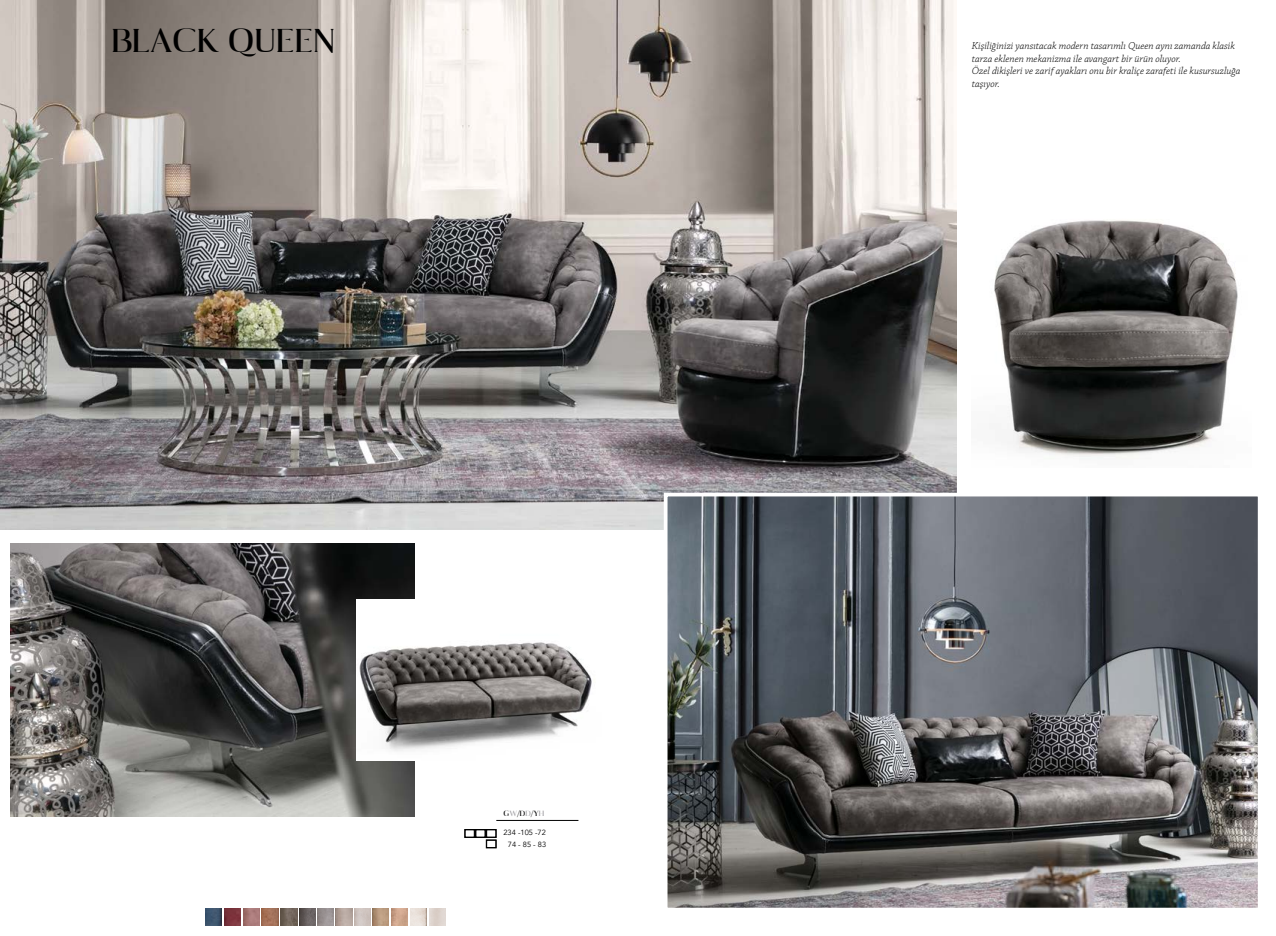
<style>
.page{position:relative;width:1276px;height:936px;background:#fff}
.page>*{position:absolute;margin:0;border:0;box-sizing:border-box;transform-origin:0 0}
.t1{font:36px "Maaz";color:#000}
.t2{font:italic 300 10.5px/12.6px "Chaparral Pro";color:#000}
.t3{font:8.25px "Maaz";color:#000}
.t4{font:7.5px/12.4px "Avenir";color:#000;text-align:center}
.s1{color:#a1a0a4}
.s2{color:#a19fa3}
</style>
<div class="page">
<img style="left:0;top:0;width:957px;height:529px">
<img style="left:669px;top:497px;width:587px;height:409px">
<div style="left:664px;top:492px;width:597px;height:419px;border:4px solid #fff"></div>
<img style="left:994px;top:220px;width:244px;height:239px">
<img style="left:11px;top:543px;width:404px;height:273px">
<img style="left:356px;top:599px;width:236px;height:161px">
<svg style="left:464px;top:829px;width:32px;height:19px"></svg>
<div style="left:465px;top:829px;width:9px;height:8px;border:1px solid #000"></div>
<hr style="left:496px;top:820px;width:82px;height:1px;background:#000">
<img style="left:205px;top:908px;width:16px;height:17px">
<img style="left:224px;top:908px;width:17px;height:17px">
<img style="left:243px;top:908px;width:17px;height:17px">
<img style="left:262px;top:908px;width:16px;height:17px">
<img style="left:281px;top:908px;width:16px;height:17px">
<img style="left:299px;top:908px;width:16px;height:17px">
<img style="left:317px;top:908px;width:17px;height:17px">
<img style="left:336px;top:908px;width:16px;height:17px">
<img style="left:354px;top:908px;width:16px;height:17px">
<img style="left:372px;top:908px;width:17px;height:17px">
<img style="left:391px;top:908px;width:17px;height:17px">
<img style="left:410px;top:908px;width:17px;height:17px">
<h1 class="t1" style="left:112px;top:19px;width:225px">BLACK QUEEN</h1>
<p class="t3" style="left:503px;top:808px;width:42px">G<span class="s1">W</span>/D<span class="s1">D</span>/Y<span class="s2">H</span></p>
<p class="t4" style="left:503px;top:826px;width:44px">234 -105 -72<br>74 - 85 - 83</p>
<p class="t2" style="left:972px;top:40px;width:270px">Kişiliğinizi yansıtacak modern tasarımlı Queen aynı zamanda klasik tarza eklenen mekanizma ile avangart bir ürün oluyor.<br>Özel dikişleri ve zarif ayakları onu bir kraliçe zarafeti ile kusursuzluğa taşıyor.</p>
</div>
